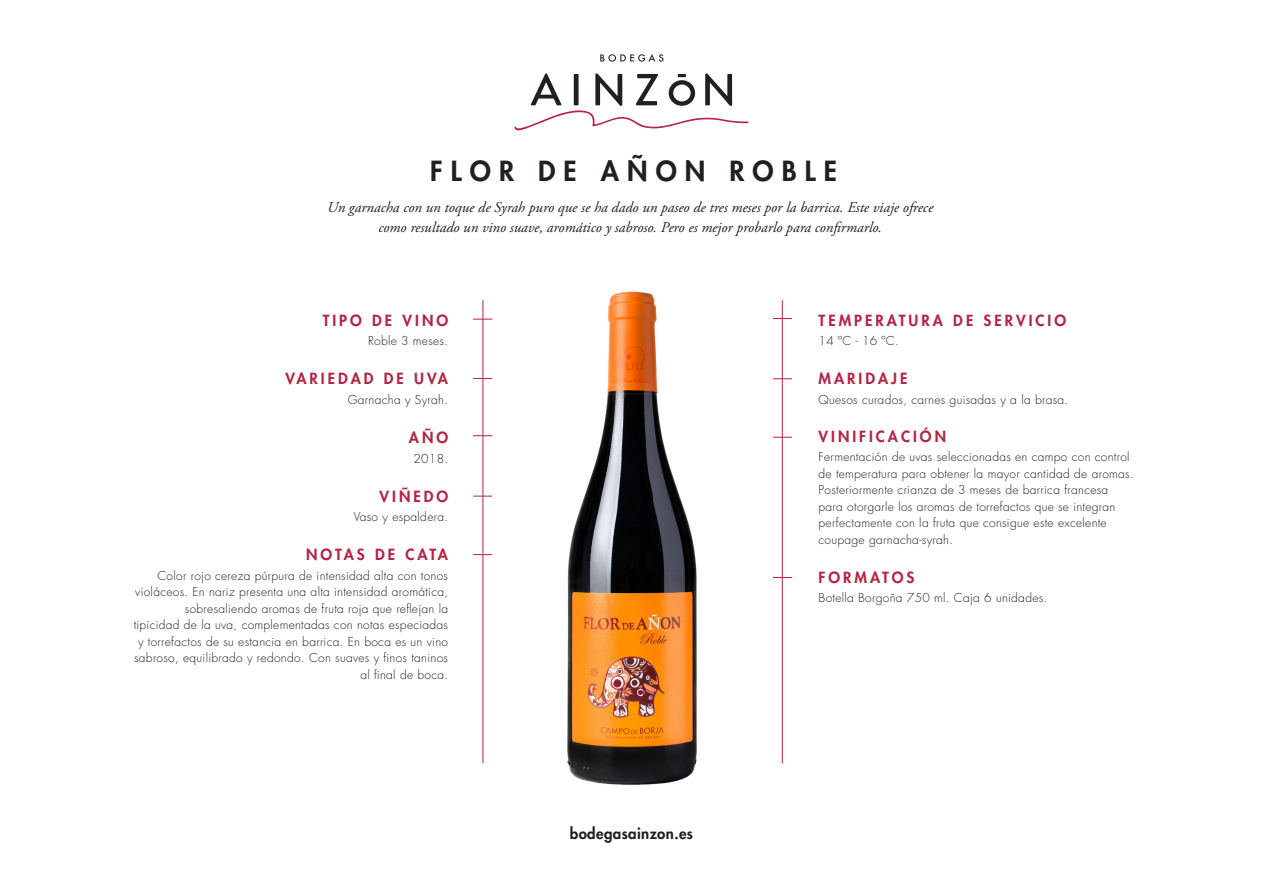
<style>
.page{position:relative;width:1263px;height:893px;background:#fff}
.page>*{position:absolute;margin:0;border:0;box-sizing:border-box;transform-origin:0 0}
.t1{font:800 27px "Futura Std";letter-spacing:.3em;color:#231f20}
.t2{font:italic 15px/19.5px "Adobe Garamond Pro";color:#231f20;text-align:center}
.t3{font:800 15px "Futura Std";letter-spacing:.2em;color:#b32543}
.t4{font:800 15px "Futura Std";letter-spacing:.025em;color:#231f20}
.t5{font:300 12px/16.5px "Futura Std";letter-spacing:.025em;color:#231f20;text-align:right}
</style>
<div class="page">
<svg style="left:600px;top:54px;width:63px;height:8px"></svg>
<svg style="left:514px;top:74px;width:235px;height:57px"></svg>
<img style="left:567px;top:291px;width:130px;height:494px">
<hr style="left:483px;top:300px;width:1px;height:463px;background:#b32543">
<hr style="left:782px;top:300px;width:1px;height:463px;background:#b32543">
<svg style="left:473px;top:319px;width:19px;height:1px"></svg>
<svg style="left:773px;top:318px;width:19px;height:1px"></svg>
<svg style="left:473px;top:378px;width:19px;height:1px"></svg>
<svg style="left:773px;top:378px;width:19px;height:1px"></svg>
<svg style="left:773px;top:437px;width:19px;height:1px"></svg>
<svg style="left:473px;top:435px;width:19px;height:1px"></svg>
<svg style="left:473px;top:496px;width:19px;height:1px"></svg>
<svg style="left:473px;top:554px;width:19px;height:1px"></svg>
<svg style="left:773px;top:577px;width:19px;height:1px"></svg>
<p class="t1" style="left:430px;top:154px;width:408px">FLOR DE AÑON ROBLE</p>
<p class="t2" style="left:327px;top:198px;width:607px">Un garnacha con un toque de Syrah puro que se ha dado un paseo de tres meses por la barrica. Este viaje ofrece como resultado un vino suave, aromático y sabroso. Pero es mejor probarlo para confirmarlo.</p>
<p class="t3" style="left:323px;top:311px;width:127px">TIPO DE VINO</p>
<p class="t5" style="left:368px;top:333px;width:82px">Roble 3 meses.</p>
<p class="t3" style="left:286px;top:369px;width:164px">VARIEDAD DE UVA</p>
<p class="t5" style="left:348px;top:392px;width:102px">Garnacha y Syrah.</p>
<p class="t3" style="left:409px;top:428px;width:41px">AÑO</p>
<p class="t5" style="left:413px;top:450px;width:36px">2018.</p>
<p class="t3" style="left:380px;top:486px;width:70px">VIÑEDO</p>
<p class="t5" style="left:354px;top:509px;width:96px">Vaso y espaldera.</p>
<p class="t3" style="left:306px;top:545px;width:144px">NOTAS DE CATA</p>
<p class="t5" style="left:135px;top:567px;width:314px">Color rojo cereza púrpura de intensidad alta con tonos violáceos. En nariz presenta una alta intensidad aromática, sobresaliendo aromas de fruta roja que reflejan la</p>
<p class="t5" style="left:134px;top:617px;width:316px">tipicidad de la uva, complementadas con notas especiadas y torrefactos de su estancia en barrica. En boca es un vino sabroso, equilibrado y redondo. Con suaves y finos taninos al final de boca.</p>
<p class="t4" style="left:570px;top:824px;width:125px">bodegasainzon.es</p>
<p class="t3" style="left:819px;top:311px;width:249px">TEMPERATURA DE SERVICIO</p>
<p class="t5" style="left:819px;top:333px;width:82px">14 ºC - 16 ºC.</p>
<p class="t3" style="left:819px;top:369px;width:90px">MARIDAJE</p>
<p class="t5" style="left:819px;top:392px;width:251px">Quesos curados, carnes guisadas y a la brasa.</p>
<p class="t3" style="left:819px;top:426px;width:129px">VINIFICACIÓN</p>
<p class="t5" style="left:819px;top:449px;width:317px;text-align:left">Fermentación de uvas seleccionadas en campo con control de temperatura para obtener la mayor cantidad de aromas.<br>Posteriormente crianza de 3 meses de barrica francesa para otorgarle los aromas de torrefactos que se integran perfectamente con la fruta que consigue este excelente coupage garnacha-syrah.</p>
<p class="t3" style="left:819px;top:567px;width:97px">FORMATOS</p>
<p class="t5" style="left:819px;top:590px;width:230px">Botella Borgoña 750 ml. Caja 6 unidades.</p>
</div>
